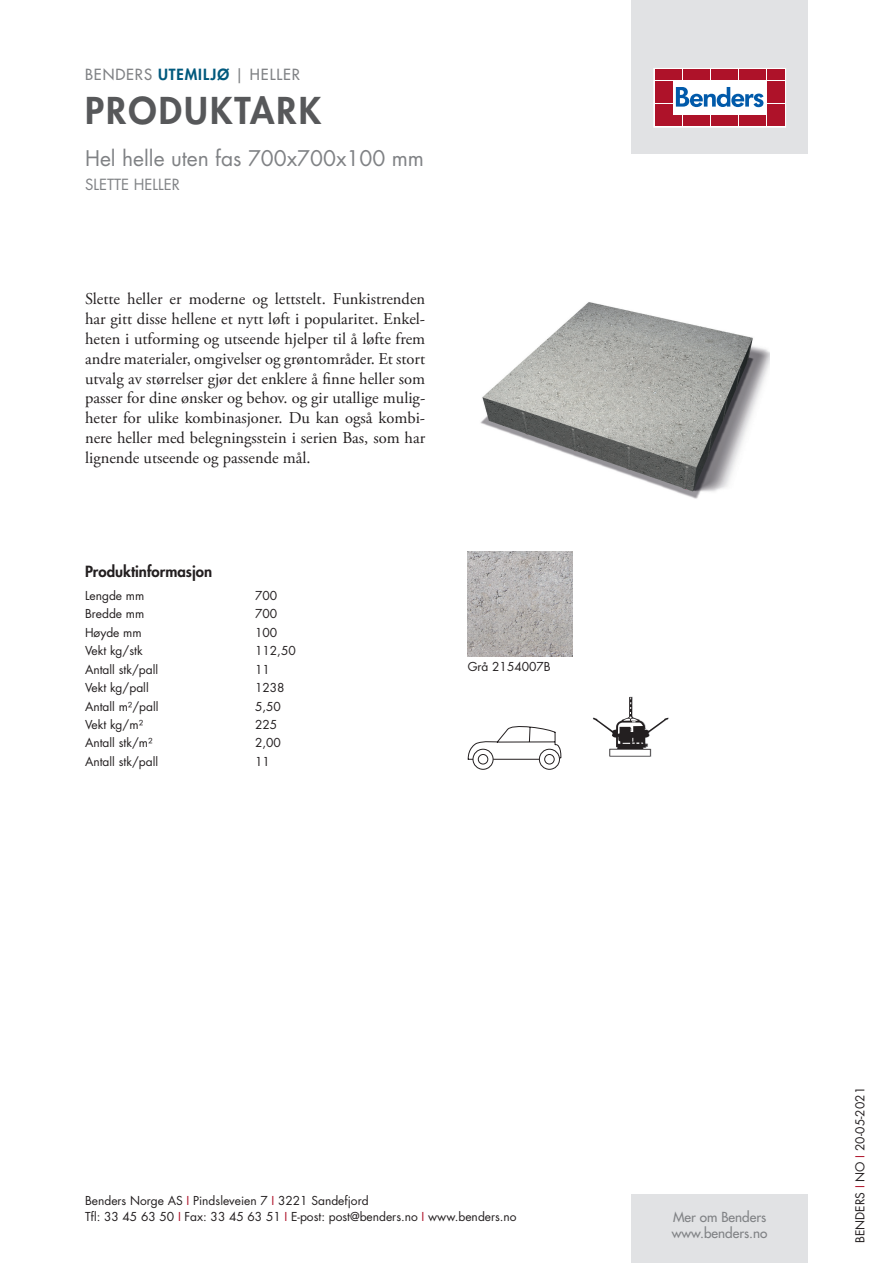
<style>
.page{position:relative;width:893px;height:1263px;background:#fff}
.page>*{position:absolute;margin:0;border:0;box-sizing:border-box;transform-origin:0 0}
.t1{font:800 36px "Futura Std";letter-spacing:.06em;color:#57585a}
.t2{font:21px "Futura Std";color:#808285}
.t3{font:16.5px/19.8px "Adobe Garamond Pro";color:#231f20;text-align:justify}
.t4{font:500 15px "Futura Std";letter-spacing:.06em;color:#808285}
.t5{font:800 15px "Futura Std";color:#231f20}
.t6{font:15px "Futura Std";color:#808285}
.t7{font:500 13.5px/16.2px "Futura Std";color:#808285}
.t8{font:12px/16.5px "Futura Std";color:#231f20}
.s1{font-weight:800;color:#00597d}
.s2{color:#ae1229}
</style>
<div class="page">
<div style="left:631px;top:0;width:177px;height:153px;background:#e1e2e4"></div>
<div style="left:631px;top:1195px;width:177px;height:68px;background:#e1e2e4"></div>
<svg style="left:656px;top:70px;width:128px;height:55px;background:#ebc6cb"></svg>
<div style="left:654px;top:68px;width:132px;height:59px;border:1px solid #fff"></div>
<div style="left:655px;top:70px;width:8px;height:10px;background:#ae1229"></div>
<div style="left:664px;top:70px;width:8px;height:10px;background:#ae1229"></div>
<div style="left:655px;top:81px;width:8px;height:10px;background:#ae1229"></div>
<div style="left:664px;top:81px;width:8px;height:10px;background:#ae1229"></div>
<div style="left:655px;top:93px;width:8px;height:10px;background:#ae1229"></div>
<div style="left:664px;top:93px;width:8px;height:10px;background:#ae1229"></div>
<div style="left:655px;top:104px;width:8px;height:11px;background:#ae1229"></div>
<div style="left:664px;top:104px;width:8px;height:11px;background:#ae1229"></div>
<div style="left:655px;top:116px;width:8px;height:10px;background:#ae1229"></div>
<div style="left:664px;top:116px;width:8px;height:10px;background:#ae1229"></div>
<div style="left:674px;top:70px;width:8px;height:10px;background:#ae1229"></div>
<div style="left:683px;top:70px;width:8px;height:10px;background:#ae1229"></div>
<div style="left:692px;top:70px;width:8px;height:10px;background:#ae1229"></div>
<div style="left:702px;top:70px;width:8px;height:10px;background:#ae1229"></div>
<div style="left:711px;top:70px;width:8px;height:10px;background:#ae1229"></div>
<div style="left:720px;top:70px;width:8px;height:10px;background:#ae1229"></div>
<div style="left:730px;top:70px;width:8px;height:10px;background:#ae1229"></div>
<div style="left:739px;top:70px;width:8px;height:10px;background:#ae1229"></div>
<div style="left:748px;top:70px;width:8px;height:10px;background:#ae1229"></div>
<div style="left:758px;top:70px;width:8px;height:10px;background:#ae1229"></div>
<div style="left:674px;top:116px;width:8px;height:10px;background:#ae1229"></div>
<div style="left:683px;top:116px;width:8px;height:10px;background:#ae1229"></div>
<div style="left:692px;top:116px;width:8px;height:10px;background:#ae1229"></div>
<div style="left:702px;top:116px;width:8px;height:10px;background:#ae1229"></div>
<div style="left:711px;top:116px;width:8px;height:10px;background:#ae1229"></div>
<div style="left:720px;top:116px;width:8px;height:10px;background:#ae1229"></div>
<div style="left:730px;top:116px;width:8px;height:10px;background:#ae1229"></div>
<div style="left:739px;top:116px;width:8px;height:10px;background:#ae1229"></div>
<div style="left:748px;top:116px;width:8px;height:10px;background:#ae1229"></div>
<div style="left:758px;top:116px;width:8px;height:10px;background:#ae1229"></div>
<div style="left:767px;top:70px;width:8px;height:10px;background:#ae1229"></div>
<div style="left:776px;top:70px;width:8px;height:10px;background:#ae1229"></div>
<div style="left:767px;top:81px;width:8px;height:10px;background:#ae1229"></div>
<div style="left:776px;top:81px;width:8px;height:10px;background:#ae1229"></div>
<div style="left:767px;top:93px;width:8px;height:10px;background:#ae1229"></div>
<div style="left:776px;top:93px;width:8px;height:10px;background:#ae1229"></div>
<div style="left:767px;top:104px;width:8px;height:11px;background:#ae1229"></div>
<div style="left:776px;top:104px;width:8px;height:11px;background:#ae1229"></div>
<div style="left:767px;top:116px;width:8px;height:10px;background:#ae1229"></div>
<div style="left:776px;top:116px;width:8px;height:10px;background:#ae1229"></div>
<svg style="left:676px;top:87px;width:87px;height:20px;background:#8ab3d7"></svg>
<img style="left:480px;top:302px;width:290px;height:197px">
<img style="left:468px;top:552px;width:105px;height:105px">
<div style="left:473px;top:749px;width:20px;height:21px;border:1px solid #231f20;border-radius:50%"></div>
<div style="left:539px;top:749px;width:21px;height:21px;border:1px solid #231f20;border-radius:50%"></div>
<svg style="left:468px;top:726px;width:93px;height:39px"></svg>
<img style="left:609px;top:696px;width:60px;height:61px">
<svg style="left:593px;top:697px;width:75px;height:59px"></svg>
<p class="t4" style="left:85px;top:65px;width:216px">BENDERS <span class="s1">UTEMILJØ</span> | HELLER</p>
<h1 class="t1" style="left:85px;top:87px;width:238px">PRODUKTARK</h1>
<p class="t2" style="left:85px;top:144px;width:341px">Hel helle uten fas 700x700x100 mm</p>
<p class="t6" style="left:85px;top:175px;width:96px">SLETTE HELLER</p>
<p class="t3" style="left:85px;top:290px;width:342px">Slette heller er moderne og lettstelt. Funkistrenden har gitt disse hellene et nytt løft i popularitet. Enkel&shy;heten i utforming og utseende hjelper til å løfte frem andre materialer, omgivelser og grøntområder. Et stort utvalg av størrelser gjør det enklere å finne heller som passer for dine ønsker og behov. og gir utallige mulig&shy;heter for ulike kombinasjoner. Du kan også kombi&shy;nere heller med belegningsstein i serien Bas, som har lignende utseende og passende mål.</p>
<p class="t5" style="left:85px;top:562px;width:129px">Produktinformasjon</p>
<p class="t8" style="left:85px;top:587px;width:61px">Lengde mm</p>
<p class="t8" style="left:255px;top:587px;width:24px">700</p>
<p class="t8" style="left:85px;top:606px;width:61px">Bredde mm</p>
<p class="t8" style="left:255px;top:606px;width:24px">700</p>
<p class="t8" style="left:85px;top:624px;width:58px">Høyde mm</p>
<p class="t8" style="left:255px;top:624px;width:24px">100</p>
<p class="t8" style="left:85px;top:643px;width:59px">Vekt kg/stk</p>
<p class="t8" style="left:255px;top:643px;width:42px">112,50</p>
<p class="t8" style="left:85px;top:661px;width:75px">Antall stk/pall</p>
<p class="t8" style="left:255px;top:661px;width:16px">11</p>
<p class="t8" style="left:85px;top:680px;width:65px">Vekt kg/pall</p>
<p class="t8" style="left:255px;top:680px;width:31px">1238</p>
<p class="t8" style="left:85px;top:698px;width:75px">Antall m²/pall</p>
<p class="t8" style="left:255px;top:698px;width:27px">5,50</p>
<p class="t8" style="left:85px;top:716px;width:60px">Vekt kg/m²</p>
<p class="t8" style="left:255px;top:716px;width:24px">225</p>
<p class="t8" style="left:85px;top:735px;width:69px">Antall stk/m²</p>
<p class="t8" style="left:255px;top:735px;width:27px">2,00</p>
<p class="t8" style="left:85px;top:753px;width:75px">Antall stk/pall</p>
<p class="t8" style="left:255px;top:753px;width:16px">11</p>
<p class="t8" style="left:468px;top:659px;width:85px">Grå 2154007B</p>
<p class="t8" style="left:85px;top:1192px;width:433px">Benders Norge AS <span class="s2">I</span> Pindsleveien 7 <span class="s2">I</span> 3221 Sandefjord<br>Tfl: 33 45 63 50 <span class="s2">I</span> Fax: 33 45 63 51 <span class="s2">I</span> E-post: post@benders.no <span class="s2">I</span> www.benders.no</p>
<p class="t7" style="left:672px;top:1209px;width:97px">Mer om Benders www.benders.no</p>
<p class="t8" style="left:852px;top:1243px;width:157px;rotate:-90deg">BENDERS <span class="s2">I</span> NO <span class="s2">I</span> 20-05-2021</p>
</div>
